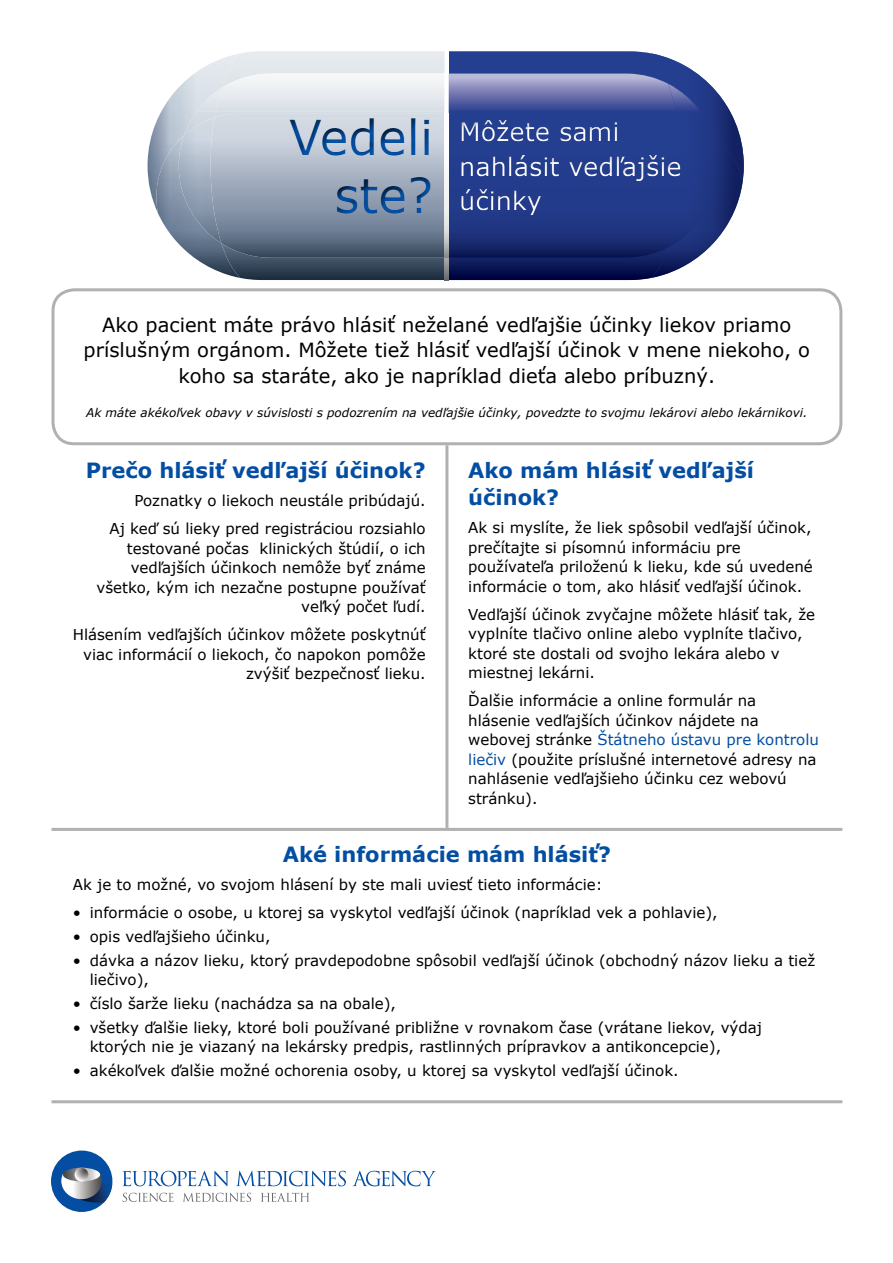
<style>
.page{position:relative;width:893px;height:1263px;background:#fff}
.page>*{position:absolute;margin:0;border:0;box-sizing:border-box;transform-origin:0 0}
.t1{font:48px/57.6px "Verdana";color:#034ea2;text-align:right}
.t2{font:25.5px/34.5px "Verdana";color:#fff}
.t3{font:700 21px/27px "Verdana";color:#034ea2}
.t4{font:19.5px/25.5px "Verdana";color:#000;text-align:center}
.t5{font:15px/19.5px "Verdana";color:#000}
.t6{font:italic 12px "Verdana";color:#000}
.s1{color:#034ea2}
</style>
<div class="page">
<svg style="left:240px;top:51px;width:205px;height:23px;background:#e5e9ed"></svg>
<img style="left:148px;top:53px;width:92px;height:156px">
<img style="left:240px;top:258px;width:205px;height:22px">
<img style="left:156px;top:135px;width:84px;height:143px">
<img style="left:214px;top:74px;width:231px;height:40px">
<img style="left:184px;top:88px;width:38px;height:30px">
<img style="left:207px;top:114px;width:238px;height:144px">
<img style="left:179px;top:118px;width:42px;height:125px">
<img style="left:216px;top:74px;width:229px;height:37px">
<img style="left:197px;top:88px;width:25px;height:23px">
<svg style="left:445px;top:53px;width:299px;height:228px;background:#4b5994"></svg>
<img style="left:651px;top:132px;width:91px;height:146px">
<img style="left:668px;top:84px;width:44px;height:32px">
<img style="left:669px;top:115px;width:49px;height:132px">
<img style="left:668px;top:84px;width:32px;height:27px">
<div style="left:293px;top:112px;width:148px;height:112px;background:#fff;opacity:.05"></div>
<div style="left:279px;top:108px;width:159px;height:111px;background:#000;opacity:.75"></div>
<div style="left:458px;top:118px;width:227px;height:101px;background:#213886"></div>
<div style="left:457px;top:116px;width:226px;height:101px;background:#233d8e"></div>
<svg style="left:122px;top:1171px;width:314px;height:15px"></svg>
<div style="left:51px;top:1150px;width:61px;height:62px;background:#034ea2;border-radius:50%"></div>
<img style="left:79px;top:1183px;width:33px;height:20px">
<svg style="left:61px;top:1168px;width:41px;height:31px"></svg>
<svg style="left:123px;top:1193px;width:186px;height:9px"></svg>
<hr style="left:445px;top:445px;width:3px;height:383px;background:#b3b0b1">
<hr style="left:51px;top:828px;width:396px;height:3px;background:#b3b0b1">
<hr style="left:447px;top:828px;width:395px;height:3px;background:#b3b0b1">
<hr style="left:51px;top:1100px;width:396px;height:3px;background:#b3b0b1">
<hr style="left:447px;top:1100px;width:395px;height:3px;background:#b3b0b1">
<div style="left:51px;top:288px;width:791px;height:157px;border:3px solid #b3b0b1;border-radius:21px"></div>
<h1 class="t1" style="left:289px;top:109px;width:145px">Vedeli ste?</h1>
<h2 class="t2" style="left:459px;top:114px;width:224px">Môžete sami nahlásit vedľajšie účinky</h2>
<h3 class="t4" style="left:84px;top:312px;width:728px">Ako pacient máte právo hlásiť neželané vedľajšie účinky liekov priamo príslušným orgánom. Môžete tiež hlásiť vedľajší účinok v mene niekoho, o koho sa staráte, ako je napríklad dieťa alebo príbuzný.</h3>
<p class="t6" style="left:86px;top:404px;width:723px">Ak máte akékoľvek obavy v súvislosti s podozrením na vedľajšie účinky, povedzte to svojmu lekárovi alebo lekárnikovi.</p>
<h3 class="t3" style="left:86px;top:457px;width:341px">Prečo hlásiť vedľajší účinok?</h3>
<p class="t5" style="left:109px;top:487px;width:318px;line-height:28px;text-align:right">Poznatky o liekoch neustále pribúdajú.<br>Aj keď sú lieky pred registráciou rozsiahlo</p>
<p class="t5" style="left:96px;top:538px;width:331px;text-align:right">testované počas klinických štúdií, o ich vedľajších účinkoch nemôže byť známe všetko, kým ich nezačne postupne používať veľký počet ľudí.</p>
<p class="t5" style="left:73px;top:625px;width:354px;text-align:right">Hlásením vedľajších účinkov môžete poskytnúť viac informácií o liekoch, čo napokon pomôže zvýšiť bezpečnosť lieku.</p>
<h3 class="t3" style="left:468px;top:457px;width:287px">Ako mám hlásiť vedľajší účinok?</h3>
<p class="t5" style="left:468px;top:518px;width:346px">Ak si myslíte, že liek spôsobil vedľajší účinok, prečítajte si písomnú informáciu pre používateľa priloženú k lieku, kde sú uvedené informácie o tom, ako hlásiť vedľajší účinok.</p>
<p class="t5" style="left:468px;top:604px;width:348px">Vedľajší účinok zvyčajne môžete hlásiť tak, že vyplníte tlačivo online alebo vyplníte tlačivo, ktoré ste dostali od svojho lekára alebo v miestnej lekárni.</p>
<p class="t5" style="left:468px;top:691px;width:352px">Ďalšie informácie a online formulár na hlásenie vedľajších účinkov nájdete na webovej stránke <span class="s1">Štátneho ústavu pre kontrolu liečiv</span> (použite príslušné internetové adresy na nahlásenie vedľajšieho účinku cez webovú stránku).</p>
<h3 class="t3" style="left:283px;top:841px;width:330px">Aké informácie mám hlásiť?</h3>
<p class="t5" style="left:73px;top:875px;width:531px">Ak je to možné, vo svojom hlásení by ste mali uviesť tieto informácie:</p>
<p class="t5" style="left:73px;top:903px;width:646px">• informácie o osobe, u ktorej sa vyskytol vedľajší účinok (napríklad vek a pohlavie),</p>
<p class="t5" style="left:73px;top:927px;width:199px">• opis vedľajšieho účinku,</p>
<p class="t5" style="left:90px;top:950px;width:727px;text-indent:-17px">• dávka a názov lieku, ktorý pravdepodobne spôsobil vedľajší účinok (obchodný názov lieku a tiež liečivo),</p>
<p class="t5" style="left:73px;top:994px;width:325px">• číslo šarže lieku (nachádza sa na obale),</p>
<p class="t5" style="left:90px;top:1017px;width:674px;text-indent:-17px">• všetky ďalšie lieky, ktoré boli používané približne v rovnakom čase (vrátane liekov, výdaj ktorých nie je viazaný na lekársky predpis, rastlinných prípravkov a antikoncepcie),</p>
<p class="t5" style="left:73px;top:1061px;width:607px">• akékoľvek ďalšie možné ochorenia osoby, u ktorej sa vyskytol vedľajší účinok.</p>
</div>
